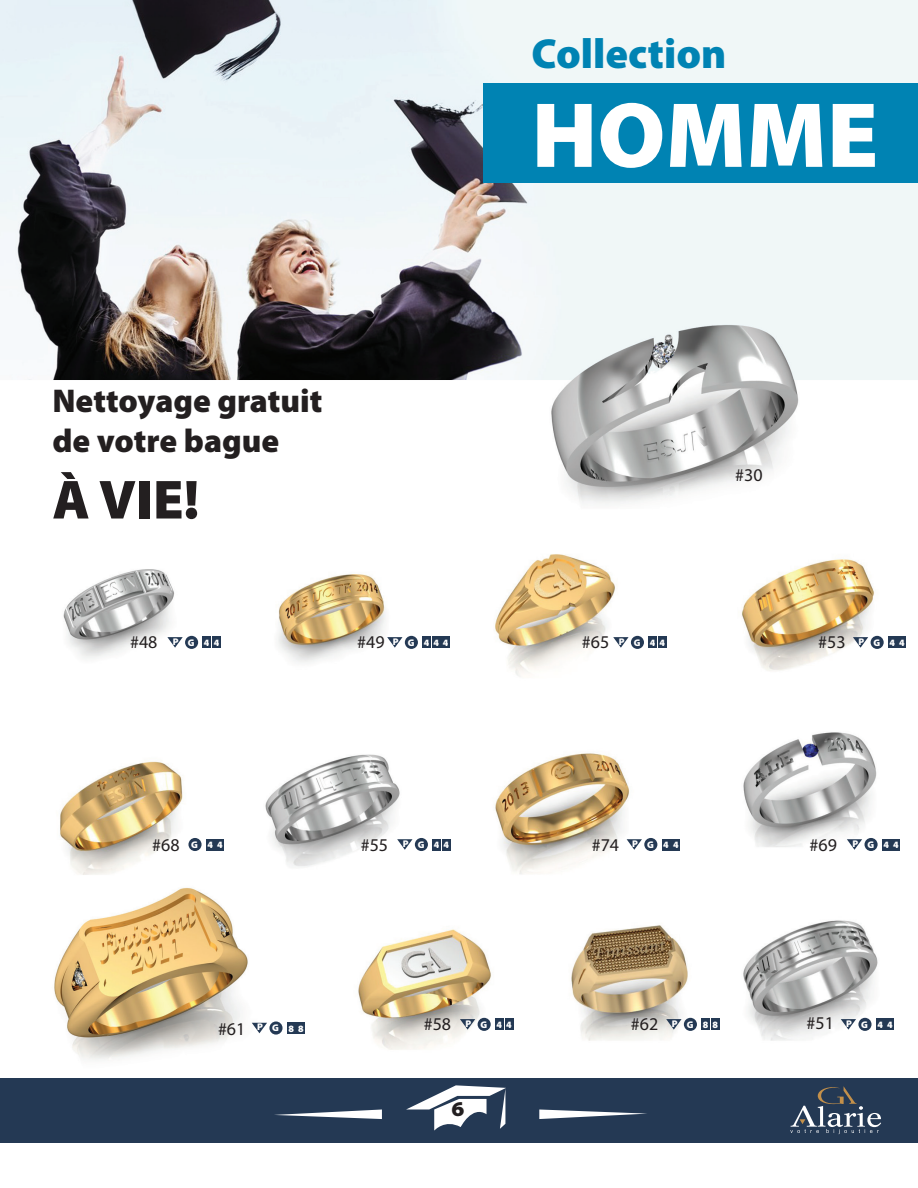
<style>
.page{position:relative;width:918px;height:1188px;background:#fff}
.page>*{position:absolute;margin:0;border:0;box-sizing:border-box;transform-origin:0 0}
.t1{font:900 93.3px "Myriad Pro";color:#fff}
.t2{font:900 55.5px "Myriad Pro";color:#231f20}
.t3{font:900 42.15px "Myriad Pro";color:#0083b3}
.t4{font:900 33px/39.6px "Myriad Pro";color:#231f20}
.t5{font:900 semi-expanded 21px "Myriad Pro";color:#231f20}
.t6{font:18px "Myriad Pro";color:#231f20}
.t7{font:900 9.75px "Myriad Pro";letter-spacing:.945em;color:#fff}
</style>
<div class="page">
<img style="left:0;top:0;width:918px;height:1143px">
<div style="left:0;top:1078px;width:918px;height:64px;background:#243954"></div>
<svg style="left:790px;top:1086px;width:91px;height:48px"></svg>
<svg style="left:274px;top:1109px;width:108px;height:10px"></svg>
<svg style="left:539px;top:1109px;width:108px;height:10px"></svg>
<svg style="left:406px;top:1085px;width:100px;height:46px"></svg>
<div style="left:483px;top:84px;width:435px;height:99px;background:#0083b3"></div>
<svg style="left:167px;top:637px;width:16px;height:11px"></svg>
<div style="left:185px;top:636px;width:13px;height:13px;background:#243954;border-radius:50%"></div>
<div style="left:203px;top:637px;width:8px;height:11px;background:#243954"></div>
<div style="left:212px;top:637px;width:9px;height:11px;background:#243954"></div>
<svg style="left:397px;top:839px;width:16px;height:11px"></svg>
<div style="left:415px;top:838px;width:13px;height:13px;background:#243954;border-radius:50%"></div>
<div style="left:433px;top:839px;width:8px;height:11px;background:#243954"></div>
<div style="left:442px;top:839px;width:8px;height:11px;background:#243954"></div>
<svg style="left:252px;top:1023px;width:15px;height:10px"></svg>
<div style="left:269px;top:1021px;width:14px;height:14px;background:#243954;border-radius:50%"></div>
<div style="left:287px;top:1022px;width:8px;height:12px;background:#243954"></div>
<div style="left:297px;top:1022px;width:8px;height:12px;background:#243954"></div>
<svg style="left:460px;top:1019px;width:15px;height:11px"></svg>
<div style="left:478px;top:1018px;width:13px;height:13px;background:#243954;border-radius:50%"></div>
<div style="left:495px;top:1019px;width:9px;height:11px;background:#243954"></div>
<div style="left:505px;top:1019px;width:8px;height:11px;background:#243954"></div>
<svg style="left:666px;top:1019px;width:16px;height:11px"></svg>
<div style="left:684px;top:1018px;width:13px;height:13px;background:#243954;border-radius:50%"></div>
<div style="left:702px;top:1019px;width:8px;height:11px;background:#243954"></div>
<div style="left:711px;top:1019px;width:8px;height:11px;background:#243954"></div>
<svg style="left:841px;top:1019px;width:15px;height:11px"></svg>
<div style="left:858px;top:1018px;width:14px;height:13px;background:#243954;border-radius:50%"></div>
<div style="left:876px;top:1019px;width:8px;height:11px;background:#243954"></div>
<div style="left:886px;top:1019px;width:8px;height:11px;background:#243954"></div>
<svg style="left:627px;top:839px;width:15px;height:11px"></svg>
<div style="left:644px;top:838px;width:13px;height:13px;background:#243954;border-radius:50%"></div>
<div style="left:662px;top:839px;width:8px;height:11px;background:#243954"></div>
<div style="left:672px;top:839px;width:8px;height:11px;background:#243954"></div>
<svg style="left:847px;top:839px;width:15px;height:11px"></svg>
<div style="left:865px;top:838px;width:13px;height:13px;background:#243954;border-radius:50%"></div>
<div style="left:882px;top:839px;width:9px;height:11px;background:#243954"></div>
<div style="left:892px;top:839px;width:8px;height:11px;background:#243954"></div>
<div style="left:188px;top:838px;width:14px;height:13px;background:#243954;border-radius:50%"></div>
<div style="left:206px;top:839px;width:8px;height:11px;background:#243954"></div>
<div style="left:216px;top:839px;width:8px;height:11px;background:#243954"></div>
<svg style="left:387px;top:637px;width:16px;height:11px"></svg>
<div style="left:405px;top:636px;width:13px;height:13px;background:#243954;border-radius:50%"></div>
<div style="left:423px;top:637px;width:8px;height:11px;background:#243954"></div>
<div style="left:432px;top:637px;width:8px;height:11px;background:#243954"></div>
<div style="left:441px;top:637px;width:9px;height:11px;background:#243954"></div>
<svg style="left:613px;top:637px;width:16px;height:11px"></svg>
<div style="left:631px;top:636px;width:13px;height:13px;background:#243954;border-radius:50%"></div>
<div style="left:649px;top:637px;width:8px;height:11px;background:#243954"></div>
<div style="left:658px;top:637px;width:8px;height:11px;background:#243954"></div>
<svg style="left:853px;top:637px;width:15px;height:11px"></svg>
<div style="left:871px;top:636px;width:13px;height:13px;background:#243954;border-radius:50%"></div>
<div style="left:888px;top:637px;width:9px;height:11px;background:#243954"></div>
<div style="left:898px;top:637px;width:8px;height:11px;background:#243954"></div>
<h3 class="t3" style="left:532px;top:25px;width:196px">Collection</h3>
<h3 class="t4" style="left:52px;top:380px;width:271px">Nettoyage gratuit de votre bague</h3>
<h2 class="t2" style="left:52px;top:463px;width:148px">À VIE!</h2>
<h1 class="t1" style="left:532px;top:73px;width:348px">HOMME</h1>
<h3 class="t6" style="left:735px;top:464px;width:29px">#30</h3>
<h3 class="t6" style="left:130px;top:631px;width:29px">#48</h3>
<h3 class="t6" style="left:357px;top:631px;width:29px">#49</h3>
<h3 class="t6" style="left:582px;top:631px;width:29px">#65</h3>
<h3 class="t6" style="left:818px;top:631px;width:29px">#53</h3>
<p class="t7" style="left:173px;top:636px;width:48px">PG44</p>
<p class="t7" style="left:393px;top:636px;width:57px">P G 444</p>
<p class="t7" style="left:619px;top:636px;width:48px">PG44</p>
<p class="t7" style="left:858px;top:636px;width:48px">PG44</p>
<h3 class="t6" style="left:152px;top:834px;width:29px">#68</h3>
<h3 class="t6" style="left:361px;top:834px;width:29px">#55</h3>
<h3 class="t6" style="left:592px;top:834px;width:29px">#74</h3>
<h3 class="t6" style="left:810px;top:834px;width:29px">#69</h3>
<p class="t7" style="left:191px;top:838px;width:33px">G 44</p>
<p class="t7" style="left:632px;top:838px;width:48px">PG44</p>
<p class="t7" style="left:852px;top:838px;width:48px">PG44</p>
<p class="t7" style="left:403px;top:838px;width:48px">PG44</p>
<h3 class="t6" style="left:631px;top:1013px;width:29px">#62</h3>
<h3 class="t6" style="left:807px;top:1012px;width:29px">#51</h3>
<h3 class="t6" style="left:218px;top:1017px;width:29px">#61</h3>
<h3 class="t6" style="left:424px;top:1013px;width:29px">#58</h3>
<p class="t7" style="left:257px;top:1022px;width:48px">PG88</p>
<p class="t7" style="left:465px;top:1018px;width:48px">PG44</p>
<p class="t7" style="left:672px;top:1018px;width:48px">PG88</p>
<p class="t7" style="left:846px;top:1018px;width:48px">PG44</p>
<h3 class="t5" style="left:452px;top:1095px;width:14px">6</h3>
</div>
